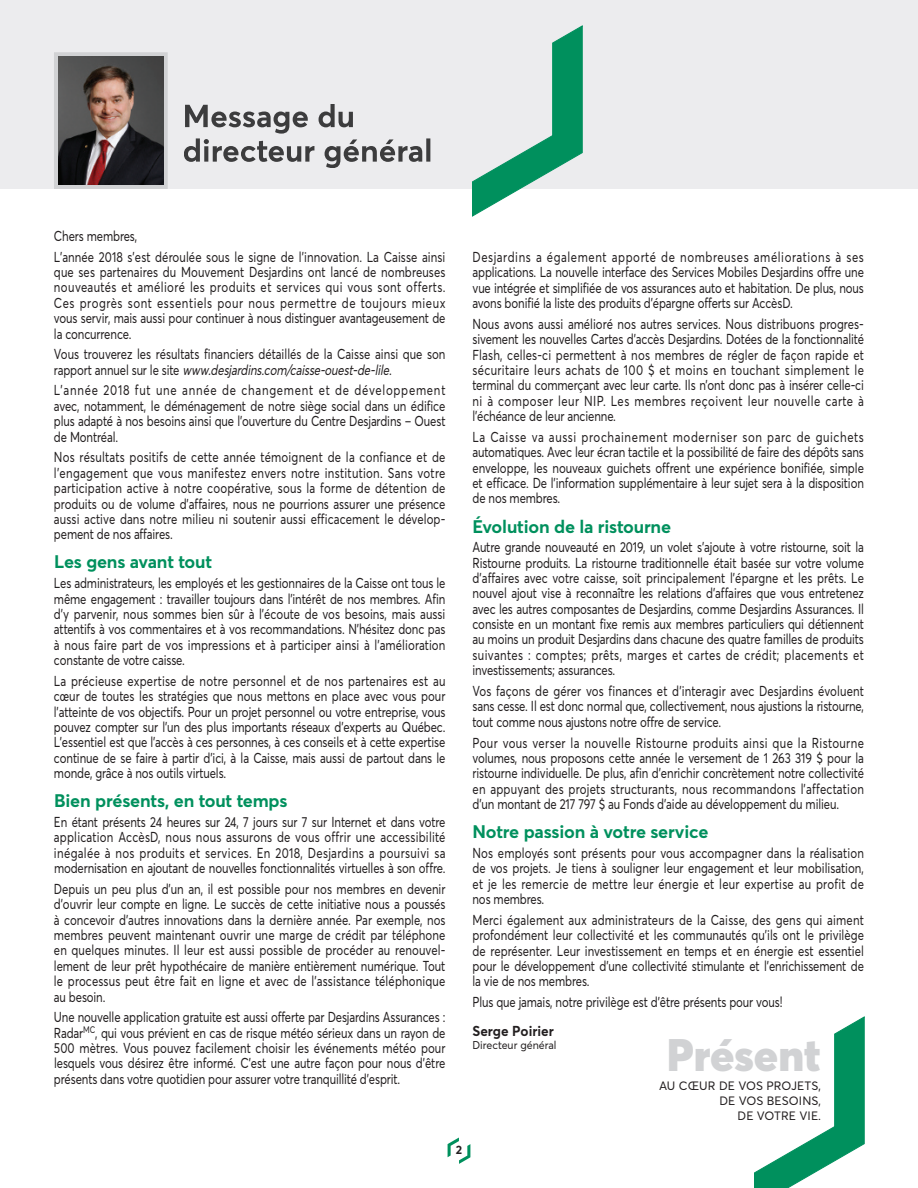
<style>
.page{position:relative;width:918px;height:1188px;background:#fff}
.page>*{position:absolute;margin:0;border:0;box-sizing:border-box;transform-origin:0 0}
.t1{font:900 45px "Averta";color:#d1d2d4}
.t2{font:700 18px "Averta";letter-spacing:-.01em;color:#00905d}
.t3{font:14.25px/15.5px "Averta";letter-spacing:-.01em;color:#231f20;text-align:justify;scale:.8 1}
.t4{font:700 14.25px "Averta";color:#231f20;scale:.95 1}
.t5{font:12px/15px "Averta";letter-spacing:.01em;color:#231f20;text-align:right}
.t6{font:700 12px "Averta";color:#231f20}
.t7{font:11.25px "Averta";color:#231f20;scale:.95 1}
.s1{font-style:italic}
</style>
<div class="page">
<div style="left:0;top:0;width:918px;height:189px;background:#ececee"></div>
<div style="left:54px;top:52px;width:114px;height:137px;border:4px solid #d1d2d4"></div>
<img style="left:58px;top:57px;width:105px;height:127px">
<svg style="left:184px;top:104px;width:234px;height:64px"></svg>
<svg style="left:472px;top:25px;width:111px;height:192px"></svg>
<svg style="left:754px;top:1016px;width:111px;height:172px"></svg>
<svg style="left:448px;top:1138px;width:22px;height:26px"></svg>
<p class="t3" style="left:54px;top:227px;width:491px;line-height:20.7px">Chers membres,<br>L’année 2018 s’est déroulée sous le signe de l’innovation. La Caisse ainsi</p>
<p class="t3" style="left:54px;top:265px;width:491px">que ses partenaires du Mouvement Desjardins ont lancé de nombreuses nouveautés et amélioré les produits et services qui vous sont offerts.<br>Ces progrès sont essentiels pour nous permettre de toujours mieux vous servir, mais aussi pour continuer à nous distinguer avantageusement de la concurrence.</p>
<p class="t3" style="left:54px;top:348px;width:491px">Vous trouverez les résultats financiers détaillés de la Caisse ainsi que son ra p p o rt a n n u e l s u r l e s i te <span class="s1">www.desjardins.com/caisse-ouest-de-lile</span>.</p>
<p class="t3" style="left:54px;top:384px;width:491px">L’année 2018 fut une année de changement et de développement avec, notamment, le déménagement de notre siège social dans un édifice plus adapté à nos besoins ainsi que l’ouverture du Centre Desjardins – Ouest de Montréal.</p>
<p class="t3" style="left:54px;top:451px;width:491px">Nos résultats positifs de cette année témoignent de la confiance et de l’engagement que vous manifestez envers notre institution. Sans votre participation active à notre coopérative, sous la forme de détention de produits ou de volume d’affaires, nous ne pourrions assurer une présence aussi active dans notre milieu ni soutenir aussi efficacement le dévelop&shy;pement de nos affaires.</p>
<p class="t2" style="left:54px;top:555px;width:160px">Les gens avant tout</p>
<p class="t3" style="left:54px;top:577px;width:491px">Les administrateurs, les employés et les gestionnaires de la Caisse ont tous le même engagement : travailler toujours dans l’intérêt de nos membres. Afin d’y parvenir, nous sommes bien sûr à l’écoute de vos besoins, mais aussi attentifs à vos commentaires et à vos recommandations. N’hésitez donc pas à nous faire part de vos impressions et à participer ainsi à l’amélioration constante de votre caisse.</p>
<p class="t3" style="left:54px;top:674px;width:491px">La précieuse expertise de notre personnel et de nos partenaires est au cœur de toutes les stratégies que nous mettons en place avec vous pour l’atteinte de vos objectifs. Pour un projet personnel ou votre entreprise, vous pouvez compter sur l’un des plus importants réseaux d’experts au Québec.<br>L’essentiel est que l’accès à ces personnes, à ces conseils et à cette expertise continue de se faire à partir d’ici, à la Caisse, mais aussi de partout dans le monde, grâce à nos outils virtuels.</p>
<p class="t2" style="left:54px;top:794px;width:235px">Bien présents, en tout temps</p>
<p class="t3" style="left:54px;top:815px;width:491px">En étant présents 24 heures sur 24, 7 jours sur 7 sur Internet et dans votre application AccèsD, nous nous assurons de vous offrir une accessibilité inégalée à nos produits et services. En 2018, Desjardins a poursuivi sa modernisation en ajoutant de nouvelles fonctionnalités virtuelles à son offre.</p>
<p class="t3" style="left:54px;top:882px;width:491px">Depuis un peu plus d’un an, il est possible pour nos membres en devenir d’ouvrir leur compte en ligne. Le succès de cette initiative nous a poussés à concevoir d’autres innovations dans la dernière année. Par exemple, nos membres peuvent maintenant ouvrir une marge de crédit par téléphone en quelques minutes. Il leur est aussi possible de procéder au renouvel&shy;lement de leur prêt hypothécaire de manière entièrement numérique. Tout le processus peut être fait en ligne et avec de l’assistance téléphonique au besoin.</p>
<p class="t3" style="left:54px;top:1011px;width:491px">Une nouvelle application gratuite est aussi offerte par Desjardins Assurances :<br>Radar<sup>MC</sup>, qui vous prévient en cas de risque météo sérieux dans un rayon de 500 mètres. Vous pouvez facilement choisir les événements météo pour lesquels vous désirez être informé. C’est une autre façon pour nous d’être présents dans votre quotidien pour assurer votre tranquillité d’esprit.</p>
<p class="t6" style="left:456px;top:1146px;width:8px">2</p>
<p class="t3" style="left:472px;top:250px;width:491px">Desjardins a également apporté de nombreuses améliorations à ses applications. La nouvelle interface des Services Mobiles Desjardins offre une vue intégrée et simplifiée de vos assurances auto et habitation. De plus, nous avons bonifié la liste des produits d’épargne offerts sur AccèsD.</p>
<p class="t3" style="left:472px;top:317px;width:491px">Nous avons aussi amélioré nos autres services. Nous distribuons progres&shy;sivement les nouvelles Cartes d’accès Desjardins. Dotées de la fonctionnalité Flash, celles-ci permettent à nos membres de régler de façon rapide et sécuritaire leurs achats de 100 $ et moins en touchant simplement le terminal du commerçant avec leur carte. Ils n’ont donc pas à insérer celle-ci ni à composer leur NIP. Les membres reçoivent leur nouvelle carte à l’échéance de leur ancienne.</p>
<p class="t3" style="left:472px;top:430px;width:491px">La Caisse va aussi prochainement moderniser son parc de guichets automatiques. Avec leur écran tactile et la possibilité de faire des dépôts sans enveloppe, les nouveaux guichets offrent une expérience bonifiée, simple et efficace. De l’information supplémentaire à leur sujet sera à la disposition de nos membres.</p>
<p class="t2" style="left:472px;top:519px;width:200px">Évolution de la ristourne</p>
<p class="t3" style="left:472px;top:541px;width:491px">Autre grande nouveauté en 2019, un volet s’ajoute à votre ristourne, soit la Ristourne produits. La ristourne traditionnelle était basée sur votre volume d’affaires avec votre caisse, soit principalement l’épargne et les prêts. Le nouvel ajout vise à reconnaître les relations d’affaires que vous entretenez avec les autres composantes de Desjardins, comme Desjardins Assurances. Il consiste en un montant fixe remis aux membres particuliers qui détiennent au moins un produit Desjardins dans chacune des quatre familles de produits suivantes : comptes; prêts, marges et cartes de crédit; placements et investissements; assurances.</p>
<p class="t3" style="left:472px;top:684px;width:491px">Vos façons de gérer vos finances et d’interagir avec Desjardins évoluent sans cesse. Il est donc normal que, collectivement, nous ajustions la ristourne, tout comme nous ajustons notre offre de service.</p>
<p class="t3" style="left:472px;top:736px;width:491px">Pour vous verser la nouvelle Ristourne produits ainsi que la Ristourne volumes, nous proposons cette année le versement de 1 263 319 $ pour la ristourne individuelle. De plus, afin d’enrichir concrètement notre collectivité en appuyant des projets structurants, nous recommandons l’affectation d’un montant de 217 797 $ au Fonds d’aide au développement du milieu.</p>
<p class="t2" style="left:472px;top:825px;width:238px">Notre passion à votre service</p>
<p class="t3" style="left:472px;top:846px;width:491px">Nos employés sont présents pour vous accompagner dans la réalisation de vos projets. Je tiens à souligner leur engagement et leur mobilisation, et je les remercie de mettre leur énergie et leur expertise au profit de nos membres.</p>
<p class="t3" style="left:472px;top:913px;width:491px">Merci également aux administrateurs de la Caisse, des gens qui aiment profondément leur collectivité et les communautés qu’ils ont le privilège de représenter. Leur investissement en temps et en énergie est essentiel pour le développement d’une collectivité stimulante et l’enrichissement de la vie de nos membres.</p>
<p class="t3" style="left:472px;top:996px;width:389px">Plus que jamais, notre privilège est d’être présents pour vous!</p>
<p class="t4" style="left:473px;top:1025px;width:87px">Serge Poirier</p>
<p class="t7" style="left:473px;top:1041px;width:90px">Directeur général</p>
<h1 class="t1" style="left:667px;top:1038px;width:156px">Présent</h1>
<p class="t5" style="left:659px;top:1079px;width:164px">AU CŒUR DE VOS PROJETS,<br>DE VOS BESOINS,<br>DE VOTRE VIE.</p>
</div>
